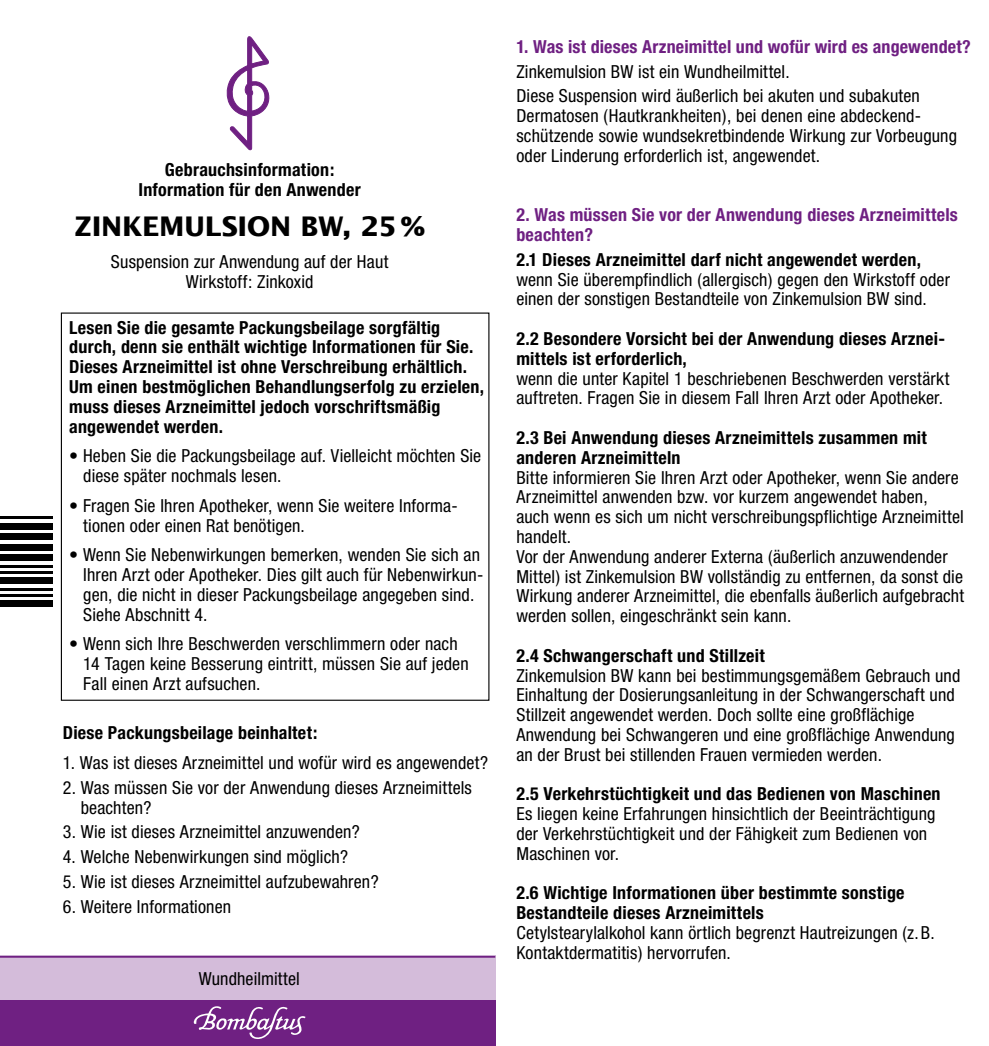
<style>
.page{position:relative;width:989px;height:1046px;background:#fff}
.page>*{position:absolute;margin:0;border:0;box-sizing:border-box;transform-origin:0 0}
.t1{font:700 27px "Lucida Sans";letter-spacing:-.015em;color:#000}
.t2{font:condensed 18px/19.8px "Helvetica Neue";letter-spacing:.005em;color:#000}
.t3{font:700 condensed 18px/19.8px "Helvetica Neue";letter-spacing:.015em;color:#000}
.t4{font:700 condensed 18px/19.8px "Helvetica Neue";letter-spacing:.015em;color:#6f2082}
</style>
<div class="page">
<svg style="left:226px;top:37px;width:44px;height:113px"></svg>
<div style="left:0;top:956px;width:495px;height:53px;background:#d4bcda"></div>
<div style="left:0;top:1001px;width:495px;height:45px;background:#6f2082"></div>
<hr style="left:0;top:956px;width:495px;height:2px;background:#6f2082">
<svg style="left:194px;top:1006px;width:111px;height:33px"></svg>
<hr style="left:0;top:517px;width:52px;height:2px;background:#000">
<div style="left:0;top:523px;width:52px;height:6px;background:#000"></div>
<div style="left:0;top:533px;width:52px;height:7px;background:#000"></div>
<div style="left:0;top:544px;width:52px;height:6px;background:#000"></div>
<div style="left:0;top:554px;width:52px;height:7px;background:#000"></div>
<hr style="left:0;top:565px;width:52px;height:2px;background:#000">
<hr style="left:0;top:571px;width:52px;height:2px;background:#000">
<div style="left:0;top:578px;width:52px;height:6px;background:#000"></div>
<hr style="left:0;top:588px;width:52px;height:2px;background:#000">
<hr style="left:0;top:594px;width:52px;height:3px;background:#000">
<div style="left:0;top:601px;width:52px;height:6px;background:#000"></div>
<p class="t3" style="left:138px;top:160px;width:224px;text-align:center">Gebrauchsinformation:<br>Information für den Anwender</p>
<h1 class="t1" style="left:74px;top:210px;width:352px">ZINKEMULSION BW, 25 %</h1>
<p class="t2" style="left:111px;top:251px;width:279px;text-align:center">Suspension zur Anwendung auf der Haut<br>Wirkstoff: Zinkoxid</p>
<p class="t3" style="left:69px;top:317px;width:416px">Lesen Sie die gesamte Packungsbeilage sorgfältig durch, denn sie enthält wichtige Informationen für Sie.<br>Dieses Arzneimittel ist ohne Verschreibung erhältlich.<br>Um einen bestmöglichen Behandlungserfolg zu erzielen, muss dieses Arzneimittel jedoch vorschriftsmäßig angewendet werden.</p>
<p class="t2" style="left:83px;top:446px;width:399px;text-indent:-14px">• Heben Sie die Packungsbeilage auf. Vielleicht möchten Sie diese später nochmals lesen.</p>
<p class="t2" style="left:83px;top:495px;width:374px;text-indent:-14px">• Fragen Sie Ihren Apotheker, wenn Sie weitere Informa&shy;tionen oder einen Rat benötigen.</p>
<p class="t2" style="left:83px;top:545px;width:399px;text-indent:-14px">• Wenn Sie Nebenwirkungen bemerken, wenden Sie sich an Ihren Arzt oder Apotheker. Dies gilt auch für Nebenwirkun&shy;gen, die nicht in dieser Packungsbeilage angegeben sind.<br>Siehe Abschnitt 4.</p>
<p class="t2" style="left:83px;top:634px;width:387px;text-indent:-14px">• Wenn sich Ihre Beschwerden verschlimmern oder nach<br>14 Tagen keine Besserung eintritt, müssen Sie auf jeden<br>Fall einen Arzt aufsuchen.</p>
<p class="t3" style="left:63px;top:723px;width:256px">Diese Packungsbeilage beinhaltet:</p>
<p class="t2" style="left:63px;top:753px;width:426px">1. Was ist dieses Arzneimittel und wofür wird es angewendet?</p>
<p class="t2" style="left:81px;top:777px;width:392px;text-indent:-18px">2. Was müssen Sie vor der Anwendung dieses Arzneimittels beachten?</p>
<p class="t2" style="left:63px;top:822px;width:298px">3. Wie ist dieses Arzneimittel anzuwenden?</p>
<p class="t2" style="left:63px;top:847px;width:287px">4. Welche Nebenwirkungen sind möglich?</p>
<p class="t2" style="left:63px;top:872px;width:317px">5. Wie ist dieses Arzneimittel aufzubewahren?</p>
<p class="t2" style="left:63px;top:896px;width:170px">6. Weitere Informationen</p>
<p class="t2" style="left:199px;top:968px;width:103px">Wundheilmittel</p>
<p class="t4" style="left:516px;top:36px;width:456px">1. Was ist dieses Arzneimittel und wofür wird es angewendet?</p>
<p class="t2" style="left:516px;top:59px;width:405px;line-height:24.8px">Zinkemulsion BW ist ein Wundheilmittel.<br>Diese Suspension wird äußerlich bei akuten und subakuten</p>
<p class="t2" style="left:516px;top:106px;width:442px">Dermatosen (Hautkrankheiten), bei denen eine abdeckend&shy;schützende sowie wundsekretbindende Wirkung zur Vorbeugung oder Linderung erforderlich ist, angewendet.</p>
<p class="t4" style="left:516px;top:205px;width:443px">2. Was müssen Sie vor der Anwendung dieses Arzneimittels beachten?</p>
<p class="t3" style="left:516px;top:249px;width:406px">2.1 Dieses Arzneimittel darf nicht angewendet werden,</p>
<p class="t2" style="left:516px;top:269px;width:435px">wenn Sie überempfindlich (allergisch) gegen den Wirkstoff oder einen der sonstigen Bestandteile von Zinkemulsion BW sind.</p>
<p class="t3" style="left:516px;top:328px;width:430px">2.2 Besondere Vorsicht bei der Anwendung dieses Arznei&shy;mittels ist erforderlich,</p>
<p class="t2" style="left:516px;top:368px;width:434px">wenn die unter Kapitel 1 beschriebenen Beschwerden verstärkt auftreten. Fragen Sie in diesem Fall Ihren Arzt oder Apotheker.</p>
<p class="t3" style="left:516px;top:427px;width:412px">2.3 Bei Anwendung dieses Arzneimittels zusammen mit anderen Arzneimitteln</p>
<p class="t2" style="left:516px;top:467px;width:449px">Bitte informieren Sie Ihren Arzt oder Apotheker, wenn Sie andere Arzneimittel anwenden bzw. vor kurzem angewendet haben, auch wenn es sich um nicht verschreibungspflichtige Arzneimittel handelt.<br>Vor der Anwendung anderer Externa (äußerlich anzuwendender Mittel) ist Zinkemulsion BW vollständig zu entfernen, da sonst die Wirkung anderer Arzneimittel, die ebenfalls äußerlich aufgebracht werden sollen, eingeschränkt sein kann.</p>
<p class="t3" style="left:516px;top:645px;width:250px">2.4 Schwangerschaft und Stillzeit</p>
<p class="t2" style="left:516px;top:665px;width:445px">Zinkemulsion BW kann bei bestimmungsgemäßem Gebrauch und Einhaltung der Dosierungsanleitung in der Schwangerschaft und Stillzeit angewendet werden. Doch sollte eine großflächige Anwendung bei Schwangeren und eine großflächige Anwendung an der Brust bei stillenden Frauen vermieden werden.</p>
<p class="t3" style="left:516px;top:784px;width:426px">2.5 Verkehrstüchtigkeit und das Bedienen von Maschinen</p>
<p class="t2" style="left:516px;top:804px;width:421px">Es liegen keine Erfahrungen hinsichtlich der Beeinträchtigung der Verkehrstüchtigkeit und der Fähigkeit zum Bedienen von<br>Maschinen vor.</p>
<p class="t3" style="left:516px;top:883px;width:390px">2.6 Wichtige Informationen über bestimmte sonstige<br>Bestandteile dieses Arzneimittels</p>
<p class="t2" style="left:516px;top:923px;width:420px">Cetylstearylalkohol kann örtlich begrenzt Hautreizungen (z.B.<br>Kontaktdermatitis) hervorrufen.</p>
</div>
